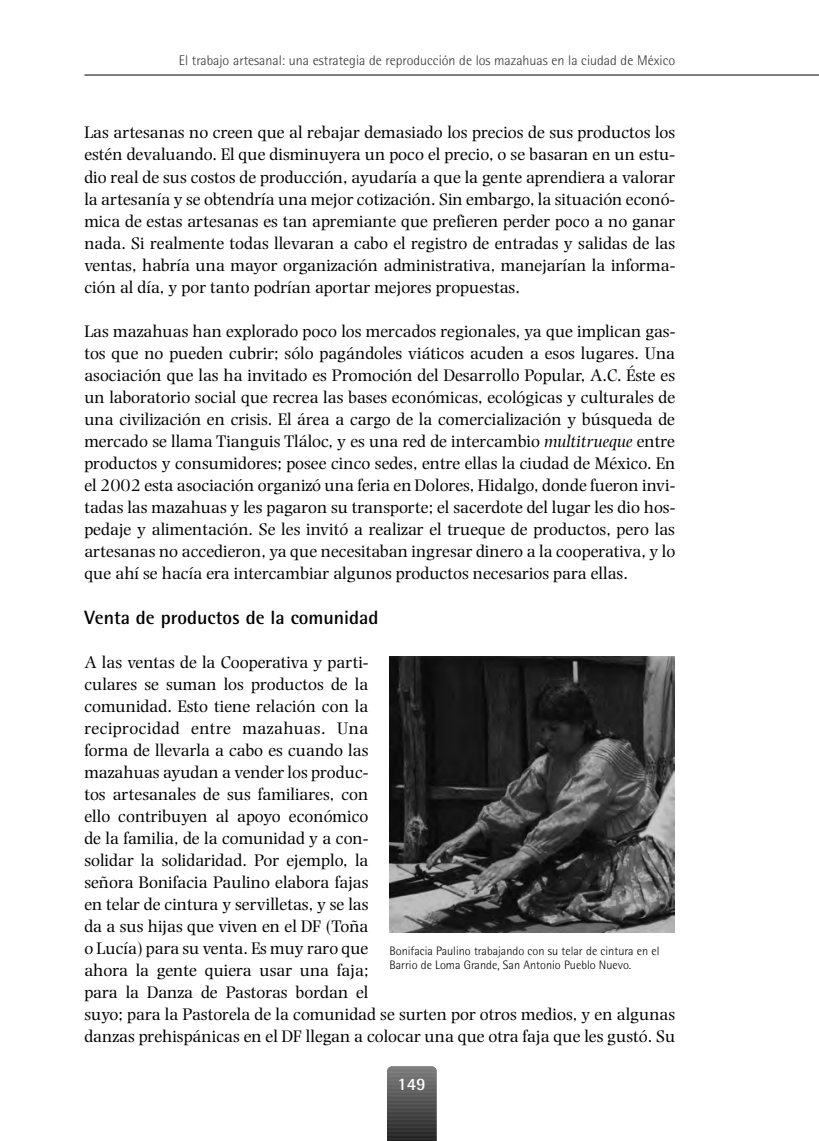
<style>
.page{position:relative;width:819px;height:1141px;background:#fff}
.page>*{position:absolute;margin:0;border:0;box-sizing:border-box;transform-origin:0 0}
.t1{font:700 19.25px "Rotis Semi Sans";color:#000}
.t2{font:17.5px/22.1px "Photina";color:#000;text-align:justify}
.t3{font:700 17.5px "Rotis Semi Sans";color:#fff}
.t4{font:300 14px "Rotis Semi Sans";color:#333}
.t5{font:300 12.25px/14.7px "Rotis Semi Sans";color:#000}
.s1{font-style:italic}
</style>
<div class="page">
<hr style="left:387px;top:1140px;width:49px;height:1px;background:#212121">
<hr style="left:387px;top:1139px;width:49px;height:1px;background:#232323">
<hr style="left:387px;top:1138px;width:49px;height:1px;background:#242424">
<hr style="left:387px;top:1137px;width:49px;height:1px;background:#252525">
<hr style="left:387px;top:1136px;width:49px;height:1px;background:#262626">
<hr style="left:387px;top:1135px;width:49px;height:1px;background:#282828">
<hr style="left:387px;top:1134px;width:49px;height:1px;background:#292929">
<hr style="left:387px;top:1133px;width:49px;height:1px;background:#2a2a2a">
<hr style="left:387px;top:1132px;width:49px;height:1px;background:#2b2b2b">
<hr style="left:387px;top:1131px;width:49px;height:1px;background:#2d2d2d">
<hr style="left:387px;top:1130px;width:49px;height:1px;background:#2e2e2e">
<hr style="left:387px;top:1129px;width:49px;height:1px;background:#2f2f2f">
<hr style="left:387px;top:1128px;width:49px;height:1px;background:#303030">
<hr style="left:387px;top:1127px;width:49px;height:1px;background:#323232">
<hr style="left:387px;top:1126px;width:49px;height:1px;background:#333">
<hr style="left:387px;top:1125px;width:49px;height:1px;background:#343434">
<hr style="left:387px;top:1124px;width:49px;height:1px;background:#363636">
<hr style="left:387px;top:1123px;width:49px;height:1px;background:#373737">
<hr style="left:387px;top:1122px;width:49px;height:1px;background:#383838">
<hr style="left:387px;top:1121px;width:49px;height:1px;background:#393939">
<hr style="left:387px;top:1120px;width:49px;height:1px;background:#3b3b3b">
<hr style="left:387px;top:1119px;width:49px;height:1px;background:#3c3c3c">
<hr style="left:387px;top:1118px;width:49px;height:1px;background:#3d3d3d">
<hr style="left:387px;top:1117px;width:49px;height:1px;background:#3e3e3e">
<hr style="left:387px;top:1116px;width:49px;height:1px;background:#404040">
<hr style="left:387px;top:1115px;width:49px;height:1px;background:#414141">
<hr style="left:387px;top:1114px;width:49px;height:1px;background:#424242">
<hr style="left:387px;top:1113px;width:49px;height:1px;background:#434343">
<hr style="left:387px;top:1112px;width:49px;height:1px;background:#454545">
<hr style="left:387px;top:1111px;width:49px;height:1px;background:#464646">
<hr style="left:387px;top:1110px;width:49px;height:1px;background:#474747">
<hr style="left:387px;top:1109px;width:49px;height:1px;background:#484848">
<hr style="left:387px;top:1108px;width:49px;height:1px;background:#4a4a4a">
<hr style="left:387px;top:1107px;width:49px;height:1px;background:#4b4b4b">
<hr style="left:387px;top:1106px;width:49px;height:1px;background:#4c4c4c">
<hr style="left:387px;top:1105px;width:49px;height:1px;background:#4d4d4d">
<hr style="left:387px;top:1104px;width:49px;height:1px;background:#4f4f4f">
<hr style="left:387px;top:1103px;width:49px;height:1px;background:#505050">
<hr style="left:387px;top:1102px;width:49px;height:1px;background:#515151">
<hr style="left:387px;top:1101px;width:49px;height:1px;background:#525252">
<hr style="left:387px;top:1100px;width:49px;height:1px;background:#545454">
<hr style="left:387px;top:1099px;width:49px;height:1px;background:#555">
<hr style="left:387px;top:1098px;width:49px;height:1px;background:#565656">
<hr style="left:387px;top:1097px;width:49px;height:1px;background:#575757">
<hr style="left:387px;top:1096px;width:49px;height:1px;background:#595959">
<hr style="left:387px;top:1095px;width:49px;height:1px;background:#5a5a5a">
<hr style="left:387px;top:1094px;width:49px;height:1px;background:#5b5b5b">
<hr style="left:387px;top:1093px;width:49px;height:1px;background:#5c5c5c">
<hr style="left:387px;top:1092px;width:49px;height:1px;background:#5e5e5e">
<hr style="left:387px;top:1091px;width:49px;height:1px;background:#5f5f5f">
<hr style="left:387px;top:1090px;width:49px;height:1px;background:#606060">
<hr style="left:387px;top:1089px;width:49px;height:1px;background:#616161">
<hr style="left:387px;top:1088px;width:49px;height:1px;background:#636363">
<hr style="left:387px;top:1087px;width:49px;height:1px;background:#646464">
<hr style="left:387px;top:1086px;width:49px;height:1px;background:#656565">
<hr style="left:387px;top:1085px;width:49px;height:1px;background:#656565">
<hr style="left:387px;top:1084px;width:49px;height:1px;background:#686868">
<hr style="left:387px;top:1083px;width:49px;height:1px;background:#696969">
<hr style="left:387px;top:1082px;width:49px;height:1px;background:#6a6a6a">
<hr style="left:387px;top:1081px;width:49px;height:1px;background:#6b6b6b">
<hr style="left:387px;top:1080px;width:49px;height:1px;background:#6d6d6d">
<hr style="left:387px;top:1079px;width:49px;height:1px;background:#6e6e6e">
<hr style="left:387px;top:1078px;width:49px;height:1px;background:#6f6f6f">
<hr style="left:387px;top:1077px;width:49px;height:1px;background:#707070">
<hr style="left:387px;top:1076px;width:49px;height:1px;background:#717171">
<hr style="left:387px;top:1075px;width:49px;height:1px;background:#727272">
<hr style="left:387px;top:1074px;width:49px;height:1px;background:#747474">
<hr style="left:387px;top:1073px;width:49px;height:1px;background:#767676">
<hr style="left:387px;top:1072px;width:49px;height:1px;background:#777">
<hr style="left:387px;top:1071px;width:49px;height:1px;background:#787878">
<hr style="left:387px;top:1070px;width:49px;height:1px;background:#797979">
<hr style="left:387px;top:1069px;width:49px;height:1px;background:#7a7a7a">
<hr style="left:387px;top:1068px;width:49px;height:1px;background:#7b7b7b">
<hr style="left:387px;top:1067px;width:49px;height:1px;background:#7c7c7c">
<hr style="left:387px;top:1066px;width:49px;height:1px;background:#7e7e7e">
<hr style="left:84px;top:75px;width:735px;height:1px;background:#000">
<img style="left:389px;top:656px;width:285px;height:276px">
<p class="t4" style="left:179px;top:55px;width:497px">El trabajo artesanal: una estrategia de reproducción de los mazahuas en la ciudad de México</p>
<p class="t2" style="left:84px;top:123px;width:592px">Las artesanas no creen que al rebajar demasiado los precios de sus productos los estén devaluando. El que disminuyera un poco el precio, o se basaran en un estu&shy;dio real de sus costos de producción, ayudaría a que la gente aprendiera a valorar la artesanía y se obtendría una mejor cotización. Sin embargo, la situación econó&shy;mica de estas artesanas es tan apremiante que prefieren perder poco a no ganar nada. Si realmente todas llevaran a cabo el registro de entradas y salidas de las ventas, habría una mayor organización administrativa, manejarían la informa&shy;ción al día, y por tanto podrían aportar mejores propuestas.</p>
<p class="t2" style="left:84px;top:321px;width:592px">Las mazahuas han explorado poco los mercados regionales, ya que implican gas&shy;tos que no pueden cubrir; sólo pagándoles viáticos acuden a esos lugares. Una asociación que las ha invitado es Promoción del Desarrollo Popular, A.C. Éste es un laboratorio social que recrea las bases económicas, ecológicas y culturales de una civilización en crisis. El área a cargo de la comercialización y búsqueda de mercado se llama Tianguis Tláloc, y es una red de intercambio <span class="s1">multitrueque</span> entre productos y consumidores; posee cinco sedes, entre ellas la ciudad de México. En el 2002 esta asociación organizó una feria en Dolores, Hidalgo, donde fueron invi&shy;tadas las mazahuas y les pagaron su transporte; el sacerdote del lugar les dio hos&shy;pedaje y alimentación. Se les invitó a realizar el trueque de productos, pero las artesanas no accedieron, ya que necesitaban ingresar dinero a la cooperativa, y lo que ahí se hacía era intercambiar algunos productos necesarios para ellas.</p>
<p class="t1" style="left:84px;top:610px;width:296px">Venta de productos de la comunidad</p>
<p class="t2" style="left:84px;top:652px;width:592px;text-align:left">A las ventas de la Cooperativa y parti-<br>culares se suman los productos de la<br>comunidad. Esto tiene relación con la<br>reciprocidad entre mazahuas. Una<br>forma de llevarla a cabo es cuando las<br>mazahuas ayudan a vender los produc-<br>tos artesanales de sus familiares, con<br>ello contribuyen al apoyo económico<br>de la familia, de la comunidad y a con-<br>solidar la solidaridad. Por ejemplo, la<br>señora Bonifacia Paulino elabora fajas<br>en telar de cintura y servilletas, y se las<br>da a sus hijas que viven en el DF (Toña<br>o Lucía) para su venta. Es muy raro que<br>ahora la gente quiera usar una faja;<br>para la Danza de Pastoras bordan el<br>suyo; para la Pastorela de la comunidad se surten por otros medios, y en algunas danzas prehispánicas en el DF llegan a colocar una que otra faja que les gustó. Su</p>
<p class="t5" style="left:389px;top:945px;width:271px">Bonifacia Paulino trabajando con su telar de cintura en el<br>Barrio de Loma Grande, San Antonio Pueblo Nuevo<span class="s1">.</span></p>
<p class="t3" style="left:397px;top:1077px;width:30px">149</p>
</div>
